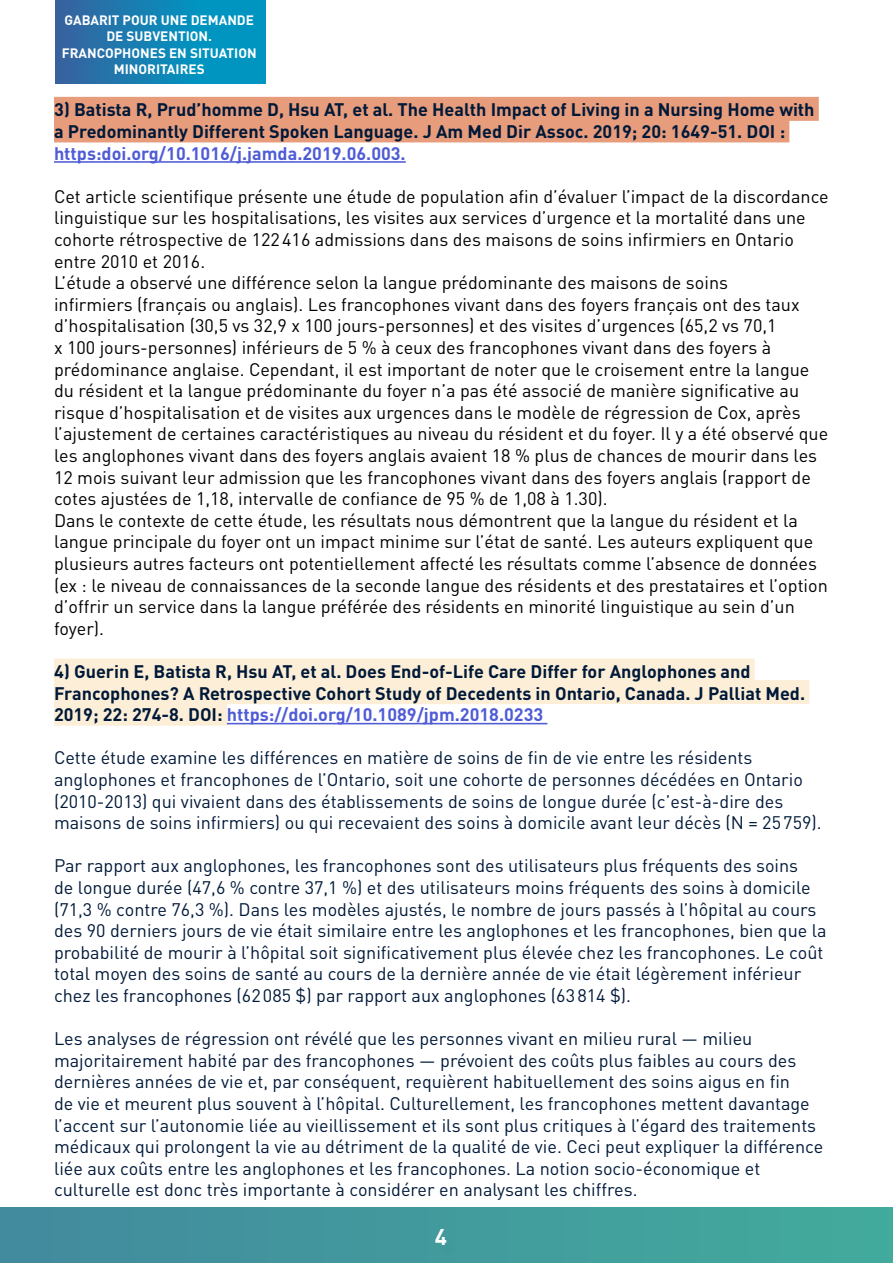
<style>
.page{position:relative;width:893px;height:1263px;background:#fff}
.page>*{position:absolute;margin:0;border:0;box-sizing:border-box;transform-origin:0 0}
.t1{font:700 22.5px "DINOT";color:#fff}
.t2{font:18px/21.6px "DINOT";color:#000}
.t3{font:18px/21.6px "DINOT";color:#001939}
.t4{font:700 18px/21.6px "DINOT";color:#001939}
.t5{font:700 18px "DINOT";color:#4f5cd6}
.t6{font:700 13.5px/16.2px "DINOT";color:#fff;text-align:center}
.s1{color:#4f5cd6}
</style>
<div class="page">
<div style="left:56px;top:0;width:210px;height:83px;background:linear-gradient(to right,#3366a1,#009fc7)"></div>
<div style="left:0;top:1208px;width:893px;height:55px;background:linear-gradient(to right,#428a9e,#42ab9c)"></div>
<div style="left:435px;top:1229px;width:27px;height:31px;background:#429a9d"></div>
<div style="left:62px;top:15px;width:209px;height:74px;background:#000;opacity:.01"></div>
<div style="left:54px;top:97px;width:765px;height:24px;background:#e79c7c"></div>
<div style="left:54px;top:118px;width:735px;height:24px;background:#e79c7c"></div>
<hr style="left:54px;top:161px;width:352px;height:2px;background:#4f5cd6">
<div style="left:54px;top:658px;width:701px;height:24px;background:#fdefd7"></div>
<div style="left:54px;top:680px;width:755px;height:24px;background:#fdefd7"></div>
<div style="left:54px;top:702px;width:173px;height:24px;background:#fdefd7"></div>
<hr style="left:227px;top:723px;width:320px;height:1px;background:#4f5cd6">
<p class="t6" style="left:62px;top:11px;width:196px">GABARIT POUR UNE DEMANDE<br>DE SUBVENTION.<br>FRANCOPHONES EN SITUATION<br>MINORITAIRES</p>
<p class="t4" style="left:54px;top:97px;width:762px">3) Batista R, Prud’homme D, Hsu AT, et al. The Health Impact of Living in a Nursing Home with a Predominantly Different Spoken Language. J Am Med Dir Assoc. 2019; 20: 1649-51. DOI :</p>
<p class="t5" style="left:54px;top:139px;width:353px">https:doi.org/10.1016/j.jamda.2019.06.003.</p>
<p class="t2" style="left:54px;top:184px;width:776px">Cet article scientifique présente une étude de population afin d’évaluer l’impact de la discordance linguistique sur les hospitalisations, les visites aux services d’urgence et la mortalité dans une cohorte rétrospective de 122416 admissions dans des maisons de soins infirmiers en Ontario entre 2010 et 2016.<br>L’étude a observé une différence selon la langue prédominante des maisons de soins<br>infirmiers (français ou anglais). Les francophones vivant dans des foyers français ont des taux d’hospitalisation (30,5 vs 32,9 x 100 jours-personnes) et des visites d’urgences (65,2 vs 70,1<br>x 100 jours-personnes) inférieurs de 5 % à ceux des francophones vivant dans des foyers à prédominance anglaise. Cependant, il est important de noter que le croisement entre la langue du résident et la langue prédominante du foyer n’a pas été associé de manière significative au risque d’hospitalisation et de visites aux urgences dans le modèle de régression de Cox, après l’ajustement de certaines caractéristiques au niveau du résident et du foyer. Il y a été observé que les anglophones vivant dans des foyers anglais avaient 18 % plus de chances de mourir dans les 12 mois suivant leur admission que les francophones vivant dans des foyers anglais (rapport de cotes ajustées de 1,18, intervalle de confiance de 95 % de 1,08 à 1.30).<br>Dans le contexte de cette étude, les résultats nous démontrent que la langue du résident et la langue principale du foyer ont un impact minime sur l’état de santé. Les auteurs expliquent que plusieurs autres facteurs ont potentiellement affecté les résultats comme l’absence de données (ex : le niveau de connaissances de la seconde langue des résidents et des prestataires et l’option d’offrir un service dans la langue préférée des résidents en minorité linguistique au sein d’un foyer).</p>
<p class="t4" style="left:54px;top:659px;width:753px">4) Guerin E, Batista R, Hsu AT, et al. Does End-of-Life Care Differ for Anglophones and<br>Francophones? A Retrospective Cohort Study of Decedents in Ontario, Canada. J Palliat Med.<br>2019; 22: 274-8. DOI: <span class="s1">https://doi.org/10.1089/jpm.2018.0233</span></p>
<p class="t3" style="left:54px;top:745px;width:769px">Cette étude examine les différences en matière de soins de fin de vie entre les résidents anglophones et francophones de l’Ontario, soit une cohorte de personnes décédées en Ontario (2010-2013) qui vivaient dans des établissements de soins de longue durée (c’est-à-dire des maisons de soins infirmiers) ou qui recevaient des soins à domicile avant leur décès (N = 25759).</p>
<p class="t3" style="left:54px;top:853px;width:774px">Par rapport aux anglophones, les francophones sont des utilisateurs plus fréquents des soins<br>de longue durée (47,6 % contre 37,1 %) et des utilisateurs moins fréquents des soins à domicile (71,3 % contre 76,3 %). Dans les modèles ajustés, le nombre de jours passés à l’hôpital au cours des 90 derniers jours de vie était similaire entre les anglophones et les francophones, bien que la probabilité de mourir à l’hôpital soit significativement plus élevée chez les francophones. Le coût total moyen des soins de santé au cours de la dernière année de vie était légèrement inférieur chez les francophones (62085 $) par rapport aux anglophones (63814 $).</p>
<p class="t3" style="left:54px;top:1026px;width:771px">Les analyses de régression ont révélé que les personnes vivant en milieu rural — milieu majoritairement habité par des francophones — prévoient des coûts plus faibles au cours des dernières années de vie et, par conséquent, requièrent habituellement des soins aigus en fin<br>de vie et meurent plus souvent à l’hôpital. Culturellement, les francophones mettent davantage l’accent sur l’autonomie liée au vieillissement et ils sont plus critiques à l’égard des traitements médicaux qui prolongent la vie au détriment de la qualité de vie. Ceci peut expliquer la différence liée aux coûts entre les anglophones et les francophones. La notion socio-économique et culturelle est donc très importante à considérer en analysant les chiffres.</p>
<p class="t1" style="left:435px;top:1219px;width:14px">4</p>
</div>
